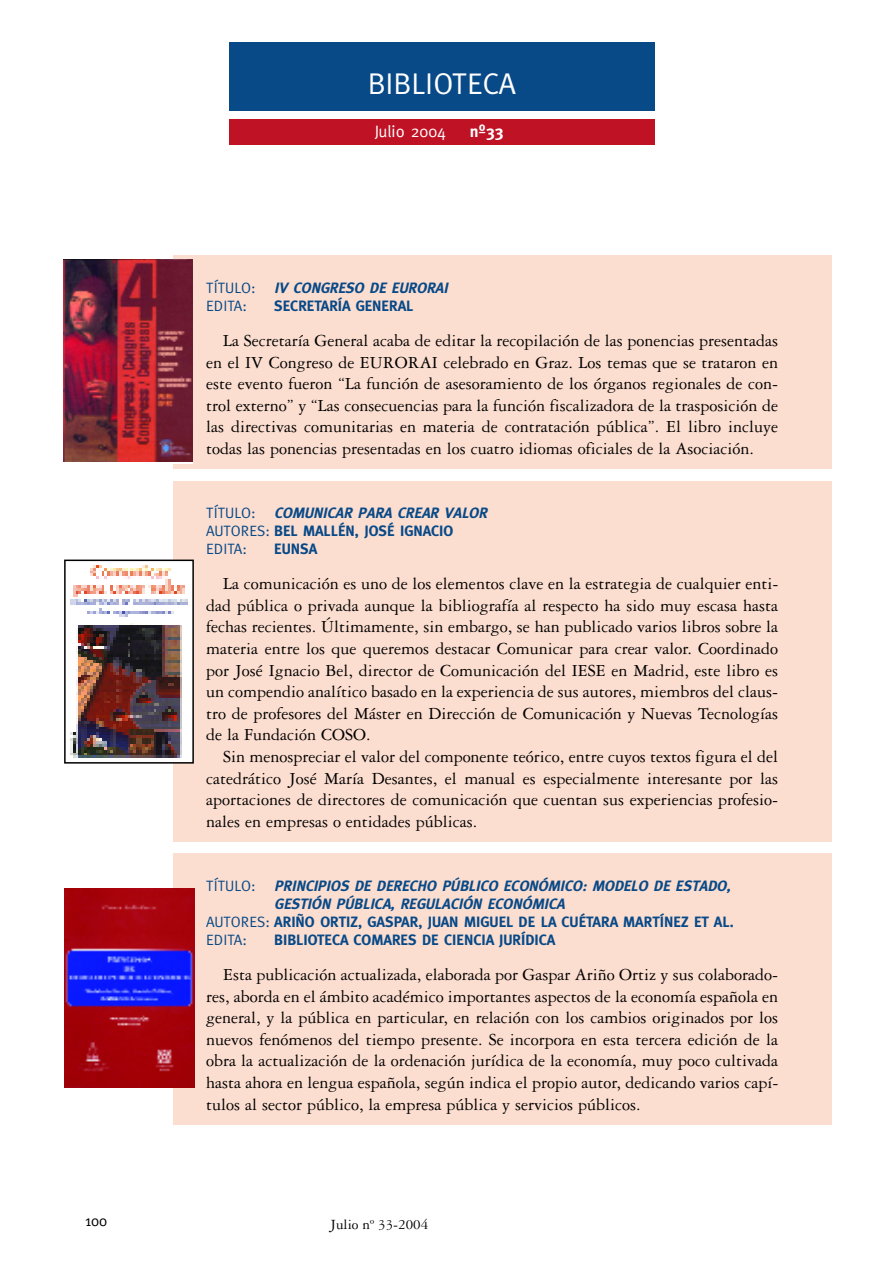
<style>
.page{position:relative;width:893px;height:1263px;background:#fff}
.page>*{position:absolute;margin:0;border:0;box-sizing:border-box;transform-origin:0 0}
.t1{font:30px "Meta";color:#fff}
.t2{font:18px/21.6px "Garamond Three";color:#000;text-align:justify}
.t3{font:16.5px "Meta";color:#fff}
.t4{font:700 16.5px "Meta";color:#fff}
.t5{font:italic 700 15px/18px "Meta";color:#084987}
.t6{font:700 15px "Meta";color:#084987}
.t7{font:15px "Garamond Three";color:#000}
.t8{font:15px "Meta";color:#084987}
.t9{font:15px "Meta";color:#000}
.s1{font-weight:400;font-style:normal}
.s2{font-style:normal}
.s3{font-weight:400}
</style>
<div class="page">
<div style="left:173px;top:854px;width:659px;height:271px;background:#fcded0"></div>
<div style="left:173px;top:481px;width:659px;height:361px;background:#fcded0"></div>
<div style="left:173px;top:255px;width:659px;height:213px;background:#fcded0"></div>
<div style="left:229px;top:43px;width:425px;height:68px;background:#084987"></div>
<div style="left:229px;top:119px;width:425px;height:26px;background:#bf1225"></div>
<img style="left:64px;top:260px;width:128px;height:202px">
<img style="left:70px;top:563px;width:121px;height:198px">
<div style="left:64px;top:560px;width:130px;height:204px;border:2px solid #000"></div>
<img style="left:65px;top:888px;width:130px;height:200px">
<h1 class="t1" style="left:368px;top:66px;width:150px">BIBLIOTECA</h1>
<p class="t3" style="left:375px;top:121px;width:73px">Julio 2004</p>
<p class="t4" style="left:470px;top:121px;width:36px">nº33</p>
<p class="t5" style="left:206px;top:279px;width:245px"><span class="s1">T Í T U LO :</span> IV CONGRESO DE EURORAI<br><span class="s1">EDITA:</span></p>
<p class="t6" style="left:274px;top:297px;width:141px">SECRETARÍA GENERAL</p>
<p class="t2" style="left:206px;top:331px;width:573px;text-indent:17px">La Secretaría General acaba de editar la recopilación de las ponencias presentadas en el IV Congreso de EURORAI celebrado en Graz. Los temas que se trataron en este evento fueron “La función de asesoramiento de los órganos regionales de con&shy;trol externo” y “Las consecuencias para la función fiscalizadora de la trasposición de las directivas comunitarias en materia de contratación pública”. El libro incluye todas las ponencias presentadas en los cuatro idiomas oficiales de la Asociación.</p>
<p class="t5" style="left:206px;top:504px;width:285px"><span class="s1">TÍTULO:</span> COMUNICAR PARA CREAR VALOR<br><span class="s1">AUTORES:</span> <span class="s2">BEL MALLÉN, JOSÉ IGNACIO<br></span><span class="s1">EDITA:</span></p>
<p class="t6" style="left:274px;top:540px;width:45px">EUNSA</p>
<p class="t2" style="left:206px;top:574px;width:574px;text-indent:17px">La comunicación es uno de los elementos clave en la estrategia de cualquier enti&shy;dad pública o privada aunque la bibliografía al respecto ha sido muy escasa hasta fechas recientes. Últimamente, sin embargo, se han publicado varios libros sobre la materia entre los que queremos destacar Comunicar para crear valor. Coordinado por José Ignacio Bel, director de Comunicación del IESE en Madrid, este libro es un compendio analítico basado en la experiencia de sus autores, miembros del claus&shy;tro de profesores del Máster en Dirección de Comunicación y Nuevas Tecnologías de la Fundación COSO.</p>
<p class="t2" style="left:206px;top:747px;width:573px;text-indent:17px">Sin menospreciar el valor del componente teórico, entre cuyos textos figura el del catedrático José María Desantes, el manual es especialmente interesante por las aportaciones de directores de comunicación que cuentan sus experiencias profesio&shy;nales en empresas o entidades públicas.</p>
<p class="t5" style="left:206px;top:877px;width:526px"><span class="s1">T Í T U LO :</span> PRINCIPIOS DE DERECHO PÚBLICO ECONÓMICO: MODELO DE ESTADO,</p>
<p class="t5" style="left:274px;top:895px;width:292px">GESTIÓN PÚBLICA, REGULACIÓN ECONÓMICA</p>
<p class="t6" style="left:206px;top:913px;width:529px"><span class="s3">AUTORES:</span> ARIÑO ORTIZ, GASPAR, JUAN MIGUEL DE LA CUÉTARA MARTÍNEZ ET AL.</p>
<p class="t8" style="left:206px;top:931px;width:42px">EDITA:</p>
<p class="t6" style="left:274px;top:931px;width:283px">BIBLIOTECA COMARES DE CIENCIA JURÍDICA</p>
<p class="t2" style="left:206px;top:965px;width:574px;text-indent:17px">Esta publicación actualizada, elaborada por Gaspar Ariño Ortiz y sus colaborado&shy;res, aborda en el ámbito académico importantes aspectos de la economía española en general, y la pública en particular, en relación con los cambios originados por los nuevos fenómenos del tiempo presente. Se incorpora en esta tercera edición de la obra la actualización de la ordenación jurídica de la economía, muy poco cultivada hasta ahora en lengua española, según indica el propio autor, dedicando varios capí&shy;tulos al sector público, la empresa pública y servicios públicos.</p>
<p class="t9" style="left:85px;top:1212px;width:24px">100</p>
<p class="t7" style="left:330px;top:1219px;width:100px">Julio nº 33-2004</p>
</div>
